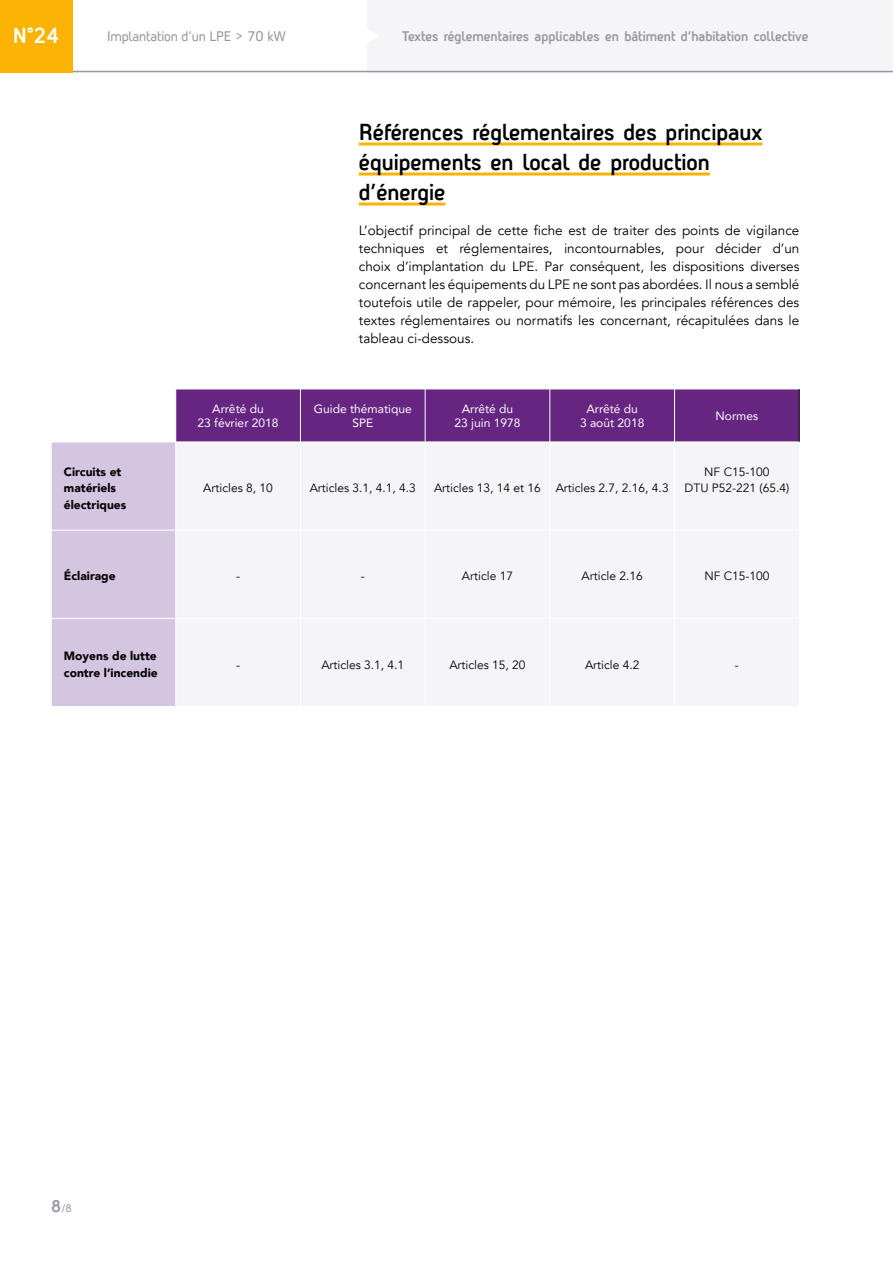
<style>
.page{position:relative;width:893px;height:1263px;background:#fff}
.page>*{position:absolute;margin:0;border:0;box-sizing:border-box;transform-origin:0 0}
.t1{font:700 22.5px/30px "Antagometrica BT";color:#000}
.t2{font:700 21.15px "Antagometrica BT";color:#fff}
.t3{font:13.5px/18px "Avenir";color:#000;text-align:justify}
.t4{font:700 13.5px "Antagometrica BT";color:#9797a3}
.t5{font:13.5px "Antagometrica BT";letter-spacing:-.01em;color:#9797a3}
.t6{font:12px/16.5px "Avenir";color:#000;text-align:center}
.t7{font:12px/13.5px "Avenir";color:#fff;text-align:center}
.t8{font:900 12px/16.5px "Avenir";color:#000}
.t9{font:10.5px "Antagometrica BT";color:#9797a3}
.s1{font-weight:700;font-size:16.5px}
</style>
<div class="page">
<div style="left:367px;top:0;width:526px;height:72px;background:#f5f4f6"></div>
<svg style="left:367px;top:30px;width:11px;height:13px"></svg>
<hr style="left:72px;top:71px;width:821px;height:1px;background:#9797a3">
<div style="left:0;top:0;width:72px;height:72px;background:#fab303"></div>
<hr style="left:359px;top:143px;width:403px;height:3px;background:#fab303">
<hr style="left:359px;top:173px;width:351px;height:3px;background:#fab303">
<hr style="left:359px;top:203px;width:86px;height:3px;background:#fab303">
<svg style="left:52px;top:390px;width:747px;height:316px;background:#a682b8"></svg>
<div style="left:176px;top:443px;width:623px;height:263px;background:#f5f4f6"></div>
<hr style="left:176px;top:442px;width:124px;height:1px;background:#fff">
<hr style="left:300px;top:442px;width:125px;height:1px;background:#fff">
<hr style="left:300px;top:442px;width:1px;height:88px;background:#fff">
<hr style="left:425px;top:442px;width:125px;height:1px;background:#fff">
<hr style="left:425px;top:442px;width:1px;height:88px;background:#fff">
<hr style="left:550px;top:442px;width:124px;height:1px;background:#fff">
<hr style="left:550px;top:442px;width:1px;height:88px;background:#fff">
<hr style="left:674px;top:442px;width:125px;height:1px;background:#fff">
<hr style="left:674px;top:442px;width:1px;height:88px;background:#fff">
<hr style="left:176px;top:530px;width:124px;height:1px;background:#fff">
<hr style="left:300px;top:530px;width:125px;height:1px;background:#fff">
<hr style="left:300px;top:530px;width:1px;height:88px;background:#fff">
<hr style="left:425px;top:530px;width:125px;height:1px;background:#fff">
<hr style="left:425px;top:530px;width:1px;height:88px;background:#fff">
<hr style="left:550px;top:530px;width:124px;height:1px;background:#fff">
<hr style="left:550px;top:530px;width:1px;height:88px;background:#fff">
<hr style="left:674px;top:530px;width:125px;height:1px;background:#fff">
<hr style="left:674px;top:530px;width:1px;height:88px;background:#fff">
<hr style="left:176px;top:618px;width:124px;height:1px;background:#fff">
<hr style="left:300px;top:618px;width:125px;height:1px;background:#fff">
<hr style="left:300px;top:618px;width:1px;height:88px;background:#fff">
<hr style="left:425px;top:618px;width:125px;height:1px;background:#fff">
<hr style="left:425px;top:618px;width:1px;height:88px;background:#fff">
<hr style="left:550px;top:618px;width:124px;height:1px;background:#fff">
<hr style="left:550px;top:618px;width:1px;height:88px;background:#fff">
<hr style="left:674px;top:618px;width:125px;height:1px;background:#fff">
<hr style="left:674px;top:618px;width:1px;height:88px;background:#fff">
<hr style="left:550px;top:389px;width:1px;height:53px;background:#fff">
<hr style="left:674px;top:389px;width:1px;height:53px;background:#fff">
<hr style="left:175px;top:442px;width:1px;height:88px;background:#fff">
<hr style="left:175px;top:530px;width:1px;height:88px;background:#fff">
<hr style="left:175px;top:618px;width:1px;height:88px;background:#fff">
<hr style="left:51px;top:442px;width:125px;height:1px;background:#fff">
<hr style="left:51px;top:530px;width:125px;height:1px;background:#fff">
<hr style="left:51px;top:618px;width:125px;height:1px;background:#fff">
<hr style="left:175px;top:389px;width:1px;height:53px;background:#fff">
<hr style="left:300px;top:389px;width:1px;height:53px;background:#fff">
<hr style="left:425px;top:389px;width:1px;height:53px;background:#fff">
<hr style="left:799px;top:389px;width:1px;height:53px;background:#000">
<h2 class="t2" style="left:13px;top:23px;width:48px">N°24</h2>
<p class="t5" style="left:107px;top:28px;width:181px">Implantation d’un LPE &gt; 70 kW</p>
<p class="t4" style="left:402px;top:28px;width:408px">Textes réglementaires applicables en bâtiment d’habitation collective</p>
<h1 class="t1" style="left:359px;top:116px;width:405px">Références réglementaires des principaux équipements en local de production d’énergie</h1>
<p class="t3" style="left:359px;top:221px;width:442px">L’objectif principal de cette fiche est de traiter des points de vigilance techniques et réglementaires, incontournables, pour décider d’un choix d’implantation du LPE. Par conséquent, les dispositions diverses concernant les équipements du LPE ne sont pas abordées. Il nous a semblé toutefois utile de rappeler, pour mémoire, les principales références des textes réglementaires ou normatifs les concernant, récapitulées dans le tableau ci-dessous.</p>
<p class="t8" style="left:64px;top:463px;width:64px">Circuits et matériels électriques</p>
<p class="t7" style="left:198px;top:402px;width:82px">Arrêté du<br>23 février 2018</p>
<p class="t7" style="left:314px;top:402px;width:100px">Guide thématique<br>SPE</p>
<p class="t7" style="left:455px;top:402px;width:67px">Arrêté du<br>23 juin 1978</p>
<p class="t7" style="left:580px;top:402px;width:66px">Arrêté du<br>3 août 2018</p>
<p class="t7" style="left:715px;top:409px;width:44px">Normes</p>
<p class="t6" style="left:203px;top:480px;width:71px">Articles 8, 10</p>
<p class="t6" style="left:310px;top:480px;width:108px">Articles 3.1, 4.1, 4.3</p>
<p class="t6" style="left:434px;top:480px;width:236px">Articles 13, 14 et 16 Articles 2.7, 2.16, 4.3</p>
<p class="t6" style="left:685px;top:463px;width:106px">NF C15-100<br>DTU P52-221 (65.4)</p>
<p class="t8" style="left:64px;top:567px;width:53px">Éclairage</p>
<p class="t6" style="left:236px;top:568px;width:5px">-</p>
<p class="t6" style="left:361px;top:568px;width:5px">-</p>
<p class="t6" style="left:462px;top:568px;width:53px">Article 17</p>
<p class="t6" style="left:582px;top:568px;width:63px">Article 2.16</p>
<p class="t6" style="left:704px;top:568px;width:67px">NF C15-100</p>
<p class="t8" style="left:64px;top:647px;width:95px">Moyens de lutte contre l’incendie</p>
<p class="t6" style="left:236px;top:656px;width:5px">-</p>
<p class="t6" style="left:321px;top:656px;width:84px">Articles 3.1, 4.1</p>
<p class="t6" style="left:449px;top:656px;width:78px">Articles 15, 20</p>
<p class="t6" style="left:585px;top:656px;width:56px">Article 4.2</p>
<p class="t6" style="left:735px;top:656px;width:5px">-</p>
<p class="t9" style="left:51px;top:1202px;width:22px"><span class="s1">8</span>/8</p>
</div>
